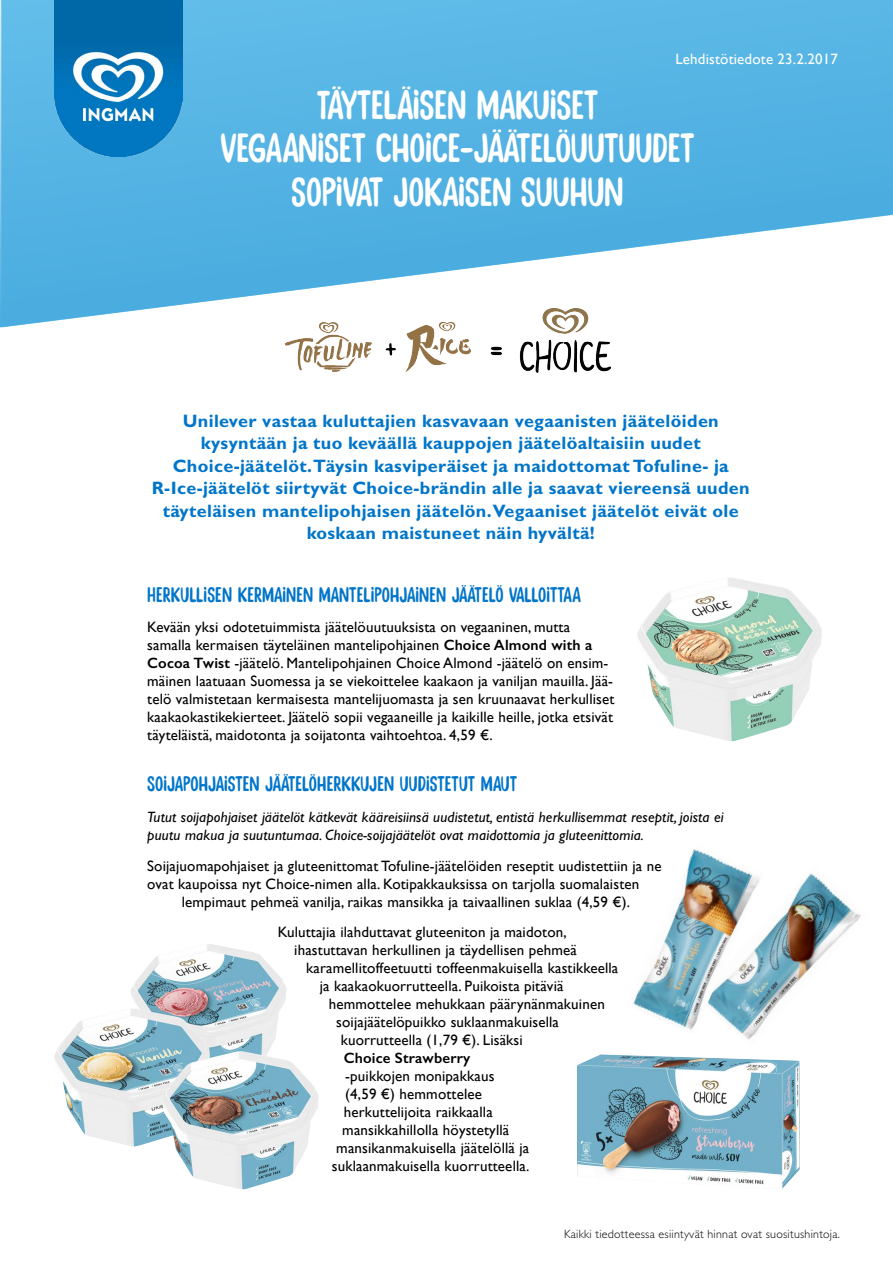
<style>
.page{position:relative;width:893px;height:1263px;background:#fff}
.page>*{position:absolute;margin:0;border:0;box-sizing:border-box;transform-origin:0 0}
.t1{font:40.5px/43.5px "Stick A Round";color:#fff;text-align:center}
.t2{font:21px "Stick A Round";letter-spacing:.01em;color:#0075c9}
.t3{font:700 18px/22.5px "Gill Sans Std";letter-spacing:.02em;color:#0075c9;text-align:center}
.t4{font:15px/18px "Gill Sans";letter-spacing:.01em;color:#000}
.t5{font:italic 15px/18px "Gill Sans Std";letter-spacing:.01em;color:#000}
.t6{font:15px "Gill Sans";letter-spacing:.01em;color:#fff}
.t7{font:600 15px "Gill Sans";letter-spacing:.01em;color:#000}
.t8{font:300 12px "Gill Sans Std";letter-spacing:.02em;color:#000}
.s1{font-weight:600}
</style>
<div class="page">
<svg style="left:0;top:0;width:893px;height:328px;fill:#55b4e4"></svg>
<img style="left:131px;top:944px;width:155px;height:107px">
<img style="left:637px;top:578px;width:185px;height:163px">
<img style="left:744px;top:873px;width:117px;height:166px">
<img style="left:633px;top:849px;width:131px;height:186px">
<img style="left:54px;top:1008px;width:156px;height:138px">
<img style="left:163px;top:1051px;width:155px;height:138px">
<img style="left:577px;top:1054px;width:223px;height:135px">
<img style="left:285px;top:309px;width:325px;height:64px">
<img style="left:54px;top:0;width:128px;height:157px">
<p class="t6" style="left:675px;top:50px;width:164px">Lehdistötiedote 23.2.2017</p>
<h1 class="t1" style="left:220px;top:81px;width:475px">TÄYTELÄISEN MAKUISET<br>VEGAANISET CHOICE-JÄÄTELÖUUTUUDET<br>SOPIVAT JOKAISEN SUUHUN</h1>
<p class="t3" style="left:152px;top:409px;width:599px">Unilever vastaa kuluttajien kasvavaan vegaanisten jäätelöiden kysyntään ja tuo keväällä kauppojen jäätelöaltaisiin uudet Choice-jäätelöt. Täysin kasviperäiset ja maidottomat Tofuline- ja R-Ice-jäätelöt siirtyvät Choice-brändin alle ja saavat viereensä uuden täyteläisen mantelipohjaisen jäätelön. Vegaaniset jäätelöt eivät ole koskaan maistuneet näin hyvältä!</p>
<h2 class="t2" style="left:147px;top:579px;width:435px">HERKULLISEN KERMAINEN MANTELIPOHJAINEN JÄÄTELÖ VALLOITTAA</h2>
<p class="t4" style="left:147px;top:618px;width:469px">Kevään yksi odotetuimmista jäätelöuutuuksista on vegaaninen, mutta samalla kermaisen täyteläinen mantelipohjainen <span class="s1">Choice Almond with a Cocoa Twist</span> -jäätelö. Mantelipohjainen Choice Almond -jäätelö on ensim&shy;mäinen laatuaan Suomessa ja se viekoittelee kaakaon ja vaniljan mauilla. Jää&shy;telö valmistetaan kermaisesta mantelijuomasta ja sen kruunaavat herkulliset kaakaokastikekierteet. Jäätelö sopii vegaaneille ja kaikille heille, jotka etsivät täyteläistä, maidotonta ja soijatonta vaihtoehtoa. 4,59 €.</p>
<h2 class="t2" style="left:147px;top:769px;width:371px">SOIJAPOHJAISTEN JÄÄTELÖHERKKUJEN UUDISTETUT MAUT</h2>
<p class="t5" style="left:147px;top:808px;width:578px">Tutut soijapohjaiset jäätelöt kätkevät kääreisiinsä uudistetut, entistä herkullisemmat reseptit, joista ei puutu makua ja suutuntumaa. Choice-soijajäätelöt ovat maidottomia ja gluteenittomia.</p>
<p class="t4" style="left:147px;top:856px;width:516px">Soijajuomapohjaiset ja gluteenittomat Tofuline-jäätelöiden reseptit uudistettiin ja ne</p>
<p class="t4" style="left:147px;top:874px;width:494px">ovat kaupoissa nyt Choice-nimen alla. Kotipakkauksissa on tarjolla suomalaisten</p>
<p class="t4" style="left:182px;top:892px;width:450px">lempimaut pehmeä vanilja, raikas mansikka ja taivaallinen suklaa (4,59 €).</p>
<p class="t4" style="left:278px;top:923px;width:290px">Kuluttajia ilahduttavat gluteeniton ja maidoton,</p>
<p class="t4" style="left:294px;top:941px;width:284px">ihastuttavan herkullinen ja täydellisen pehmeä</p>
<p class="t4" style="left:306px;top:959px;width:314px">karamellitoffeetuutti toffeenmakuisella kastikkeella</p>
<p class="t4" style="left:320px;top:977px;width:245px">ja kaakaokuorrutteella. Puikoista pitäviä</p>
<p class="t4" style="left:329px;top:995px;width:278px">hemmottelee mehukkaan päärynänmakuinen</p>
<p class="t4" style="left:336px;top:1013px;width:224px">soijajäätelöpuikko suklaanmakuisella</p>
<p class="t4" style="left:341px;top:1031px;width:184px">kuorrutteella (1,79 €). Lisäksi</p>
<p class="t7" style="left:344px;top:1049px;width:128px">Choice Strawberry</p>
<p class="t4" style="left:345px;top:1067px;width:151px">-puikkojen monipakkaus</p>
<p class="t4" style="left:345px;top:1085px;width:138px">(4,59 €) hemmottelee</p>
<p class="t4" style="left:344px;top:1103px;width:151px">herkuttelijoita raikkaalla</p>
<p class="t4" style="left:342px;top:1121px;width:168px">mansikkahillolla höystetyllä</p>
<p class="t4" style="left:336px;top:1139px;width:194px">mansikanmakuisella jäätelöllä ja</p>
<p class="t4" style="left:332px;top:1157px;width:199px">suklaanmakuisella kuorrutteella.</p>
<p class="t8" style="left:564px;top:1228px;width:277px">Kaikki tiedotteessa esiintyvät hinnat ovat suositushintoja.</p>
</div>
